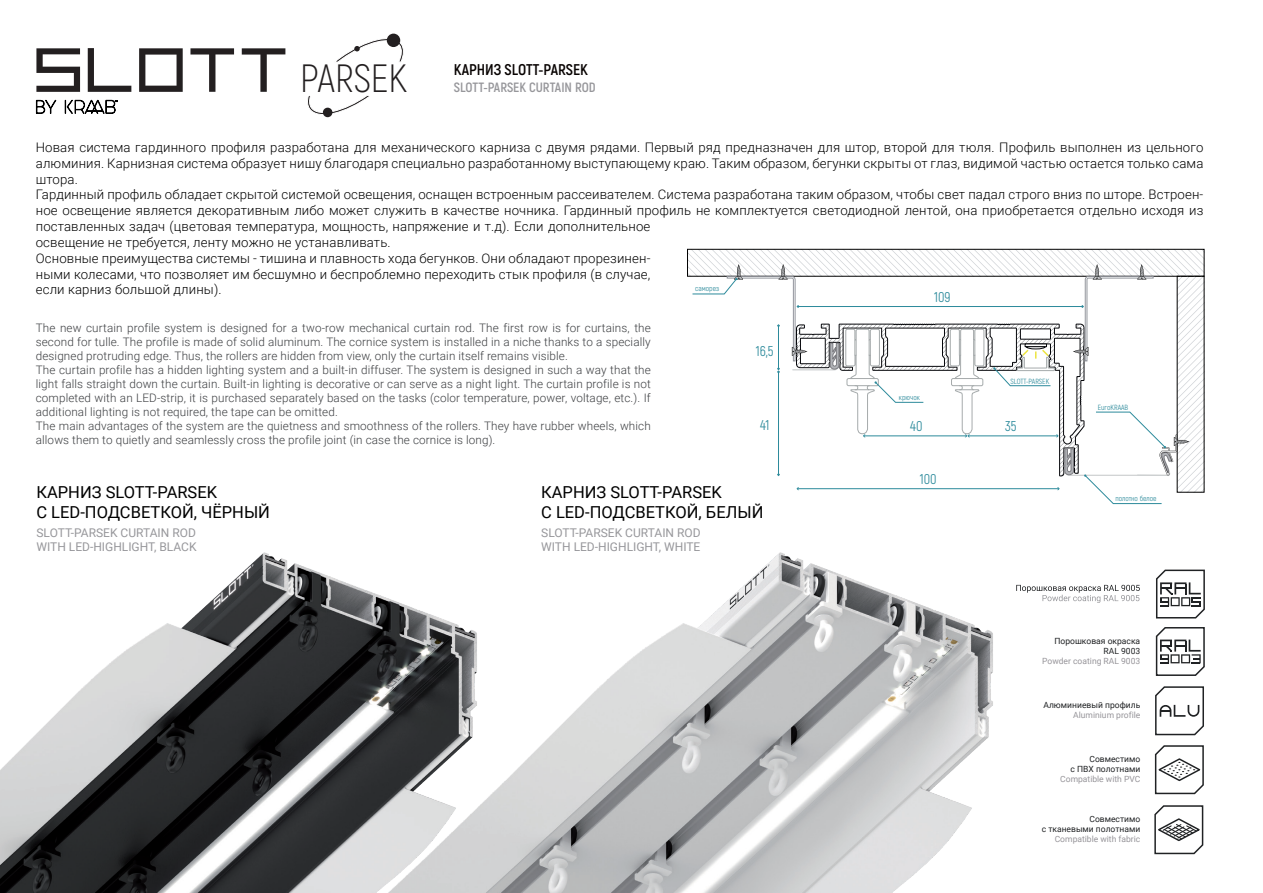
<style>
.page{position:relative;width:1263px;height:893px;background:#fff}
.page>*{position:absolute;margin:0;border:0;box-sizing:border-box;transform-origin:0 0}
.t1{font:300 39.45px "Akrobat";color:#231f20}
.t2{font:16.5px/19.8px "Roboto";color:#000}
.t3{font:700 15.6px "Akrobat";color:#080302}
.t4{font:14.1px "Akrobat";color:#2c8a9b}
.t5{font:700 13.5px "Akrobat";color:#97979b}
.t6{font:300 13.2px/15.9px "Roboto";letter-spacing:.01em;color:#000}
.t7{font:12px/14.4px "Roboto";color:#97979b}
.t8{font:300 11.7px/14.1px "Roboto";letter-spacing:.01em;color:#3c3e41}
.t9{font:8.55px/10.2px "Roboto";color:#202224;text-align:right}
.t10{font:8.55px "Roboto";color:#97959a}
.t11{font:7.5px "Akrobat";color:#2c8a9b}
</style>
<div class="page">
<svg style="left:36px;top:48px;width:44px;height:44px"></svg>
<svg style="left:139px;top:48px;width:44px;height:44px"></svg>
<svg style="left:242px;top:48px;width:43px;height:44px"></svg>
<svg style="left:190px;top:48px;width:44px;height:44px"></svg>
<svg style="left:88px;top:48px;width:43px;height:44px"></svg>
<svg style="left:65px;top:100px;width:52px;height:14px"></svg>
<svg style="left:36px;top:100px;width:20px;height:14px"></svg>
<svg style="left:1154px;top:745px;width:50px;height:50px"></svg>
<svg style="left:1154px;top:805px;width:50px;height:50px"></svg>
<svg style="left:1155px;top:686px;width:49px;height:50px"></svg>
<svg style="left:1155px;top:627px;width:50px;height:49px"></svg>
<svg style="left:1029px;top:585px;width:111px;height:18px"></svg>
<svg style="left:1156px;top:569px;width:49px;height:50px"></svg>
<img style="left:513px;top:552px;width:516px;height:341px">
<img style="left:0;top:552px;width:513px;height:341px">
<svg style="left:387px;top:34px;width:13px;height:13px"></svg>
<svg style="left:307px;top:37px;width:97px;height:80px"></svg>
<div style="left:323px;top:108px;width:9px;height:9px;background:#231f20;border-radius:50%"></div>
<svg style="left:687px;top:249px;width:517px;height:255px"></svg>
<h1 class="t1" style="left:300px;top:55px;width:108px">PARSEK</h1>
<p class="t3" style="left:454px;top:60px;width:136px">КАРНИЗ SLOTT-PARSEK</p>
<p class="t5" style="left:454px;top:79px;width:143px">SLOTT-PARSEK CURTAIN ROD</p>
<p class="t6" style="left:36px;top:139px;width:1169px">Новая система гардинного профиля разработана для механического карниза с двумя рядами. Первый ряд предназначен для штор, второй для тюля. Профиль выполнен из цельного алюминия. Карнизная система образует нишу благодаря специально разработанному выступающему краю. Таким образом, бегунки скрыты от глаз, видимой частью остается только сама штора.<br>Гардинный профиль обладает скрытой системой освещения, оснащен встроенным рассеивателем. Система разработана таким образом, чтобы свет падал строго вниз по шторе. Встроен&shy;ное освещение является декоративным либо может служить в качестве ночника. Гардинный профиль не комплектуется светодиодной лентой, она приобретается отдельно исходя из поставленных задач (цветовая температура, мощность, напряжение и т.д). Если дополнительное<br>освещение не требуется, ленту можно не устанавливать.<br>Основные преимущества системы - тишина и плавность хода бегунков. Они обладают прорезинен-<br>ными колесами, что позволяет им бесшумно и беспроблемно переходить стык профиля (в случае,<br>если карниз большой длины).</p>
<p class="t8" style="left:36px;top:320px;width:616px">The new curtain profile system is designed for a two-row mechanical curtain rod. The first row is for curtains, the second for tulle. The profile is made of solid aluminum. The cornice system is installed in a niche thanks to a specially designed protruding edge. Thus, the rollers are hidden from view, only the curtain itself remains visible.<br>The curtain profile has a hidden lighting system and a built-in diffuser. The system is designed in such a way that the light falls straight down the curtain. Built-in lighting is decorative or can serve as a night light. The curtain profile is not completed with an LED-strip, it is purchased separately based on the tasks (color temperature, power, voltage, etc.). If additional lighting is not required, the tape can be omitted.<br>The main advantages of the system are the quietness and smoothness of the rollers. They have rubber wheels, which allows them to quietly and seamlessly cross the profile joint (in case the cornice is long).</p>
<p class="t11" style="left:695px;top:284px;width:25px">саморез</p>
<p class="t4" style="left:934px;top:288px;width:18px">109</p>
<p class="t4" style="left:756px;top:342px;width:19px">16,5</p>
<p class="t11" style="left:1010px;top:377px;width:40px">SLOTT-PARSEK</p>
<p class="t11" style="left:899px;top:393px;width:22px">крючок</p>
<p class="t11" style="left:1098px;top:403px;width:32px">EuroKRAAB</p>
<p class="t4" style="left:760px;top:417px;width:11px">41</p>
<p class="t4" style="left:910px;top:418px;width:14px">40</p>
<p class="t4" style="left:1005px;top:418px;width:13px">35</p>
<p class="t2" style="left:36px;top:481px;width:235px">КАРНИЗ SLOTT-PARSEK<br>C LED-ПОДСВЕТКОЙ, ЧЁРНЫЙ</p>
<p class="t7" style="left:36px;top:525px;width:162px">SLOTT-PARSEK CURTAIN ROD<br>WITH LED-HIGHLIGHT, BLACK</p>
<p class="t2" style="left:541px;top:481px;width:224px">КАРНИЗ SLOTT-PARSEK<br>C LED-ПОДСВЕТКОЙ, БЕЛЫЙ</p>
<p class="t7" style="left:541px;top:525px;width:161px">SLOTT-PARSEK CURTAIN ROD<br>WITH LED-HIGHLIGHT, WHITE</p>
<p class="t4" style="left:920px;top:471px;width:18px">100</p>
<p class="t11" style="left:1115px;top:494px;width:43px">полотно белое</p>
<p class="t9" style="left:1054px;top:635px;width:87px">Порошковая окраска<br>RAL 9003</p>
<p class="t10" style="left:1042px;top:655px;width:100px">Powder coating RAL 9003</p>
<p class="t9" style="left:1043px;top:700px;width:98px">Алюминиевый профиль</p>
<p class="t10" style="left:1073px;top:709px;width:69px">Aluminium profile</p>
<p class="t9" style="left:1070px;top:753px;width:71px">Совместимо<br>с ПВХ полотнами</p>
<p class="t10" style="left:1060px;top:773px;width:82px">Compatible with PVC</p>
<p class="t9" style="left:1042px;top:813px;width:100px">Совместимо<br>с тканевыми полотнами</p>
<p class="t10" style="left:1055px;top:833px;width:87px">Compatible with fabric</p>
</div>
